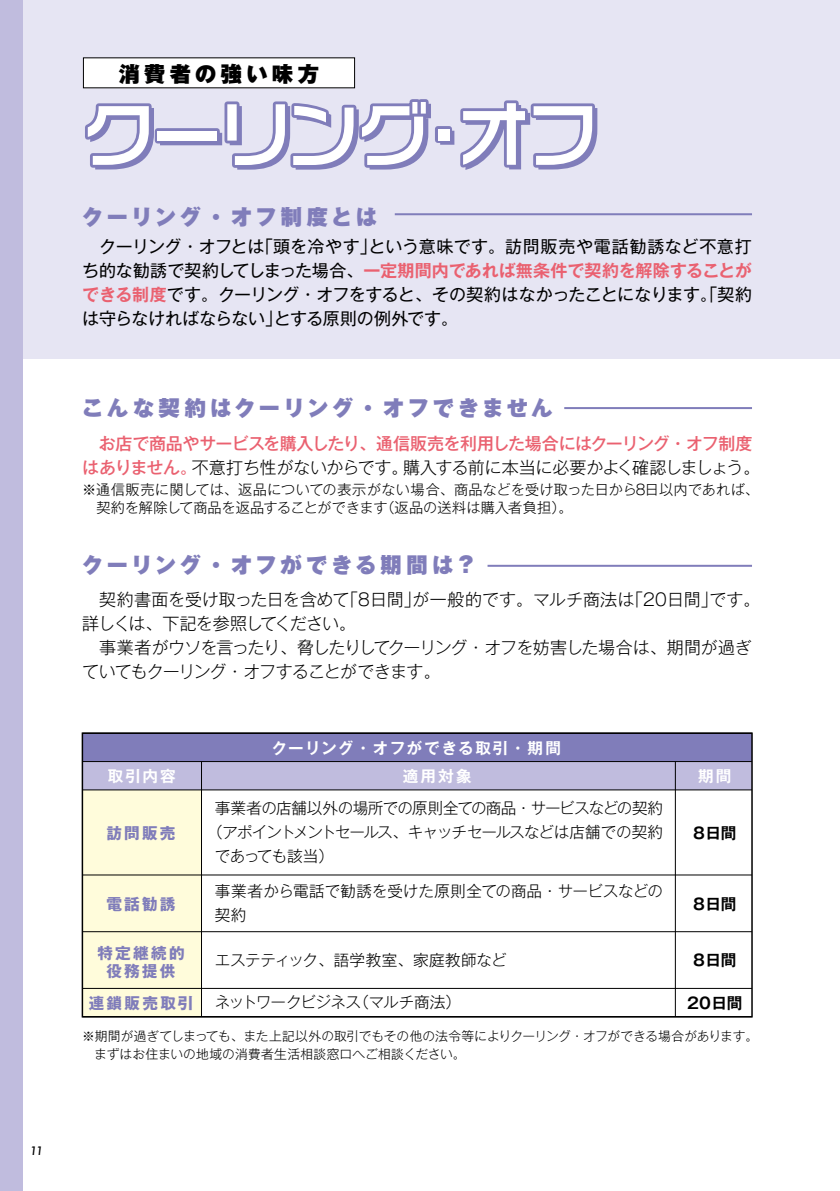
<style>
.page{position:relative;width:840px;height:1191px;background:#fff}
.page>*{position:absolute;margin:0;border:0;box-sizing:border-box;transform-origin:0 0}
.t1{font:700 72.2px "Logo G Std";letter-spacing:-.05em;color:#fff}
.t2{font:900 21.2px "Gothic MB101 Pr 5";letter-spacing:.17em;color:#807dba}
.t3{font:900 21.2px "Gothic MB101 Pr 5";letter-spacing:.2em;color:#000}
.t4{font:300 17px/24px "Gothic MB101 Pr 5";letter-spacing:-.04em;color:#000}
.t5{font:500 17px/24px "Gothic MB101 Pr 5";letter-spacing:-.03em;color:#ea6170;text-align:center}
.t6{font:17px/24px "Gothic MB101 Pr 5";letter-spacing:-.015em;color:#000}
.t7{font:17px "Gothic MB101 Pr 5";letter-spacing:.03em;color:#000}
.t8{font:700 17px "Gothic MB101 Pr 5 De";letter-spacing:-.01em;color:#ea6170}
.t9{font:300 15.6px "Gothic MB101 Pr 5";letter-spacing:-.04em;color:#000}
.t10{font:300 15.6px/24px "Gothic MB101 Pr 5";letter-spacing:-.01em;color:#000}
.t11{font:300 15.6px "Gothic MB101 Pr 5";letter-spacing:-.07em;color:#000}
.t12{font:700 15.6px/18px "Gothic MB101 Pr 5";letter-spacing:.14em;color:#807dba;text-align:center}
.t13{font:700 15.6px "Gothic MB101 Pr 5 De";letter-spacing:.08em;color:#fff}
.t14{font:700 15.6px "Gothic MB101 Pr 5 De";letter-spacing:.005em;color:#000}
.t15{font:700 15.6px "Gothic MB101 Pr 5 De";letter-spacing:.1em;color:#fff}
.t16{font:300 14.2px/18px "Gothic MB101 Pr 5";color:#000}
.t17{font:300 12.8px/18px "Gothic MB101 Pr 5";letter-spacing:-.005em;color:#000}
.t18{font:italic 500 11.4px "Futura";color:#000}
.s1{font-family:"Gothic MB101 Pr 5";font-weight:400;color:#000}
.s2{font-family:"Gothic MB101 Pr 5 De";font-weight:700;color:#ea6170}
.s3{font-weight:300;color:#000}
</style>
<div class="page">
<div style="left:0;top:0;width:839px;height:358px;background:#e6e5f3"></div>
<div style="left:0;top:0;width:22px;height:1191px;background:#c0bcde"></div>
<div style="left:82px;top:733px;width:119px;height:283px;background:#fffcdb"></div>
<div style="left:82px;top:733px;width:669px;height:28px;background:#807dba"></div>
<div style="left:82px;top:761px;width:669px;height:29px;background:#c0bcde"></div>
<hr style="left:674px;top:761px;width:1px;height:255px;background:#000">
<hr style="left:82px;top:931px;width:669px;height:1px;background:#000">
<hr style="left:82px;top:988px;width:669px;height:1px;background:#000">
<hr style="left:82px;top:1016px;width:669px;height:1px;background:#000">
<hr style="left:82px;top:874px;width:669px;height:1px;background:#000">
<hr style="left:82px;top:789px;width:669px;height:1px;background:#000">
<hr style="left:82px;top:761px;width:669px;height:1px;background:#000">
<hr style="left:82px;top:733px;width:669px;height:1px;background:#000">
<hr style="left:394px;top:213px;width:357px;height:2px;background:#807dba">
<hr style="left:564px;top:407px;width:187px;height:2px;background:#807dba">
<hr style="left:487px;top:565px;width:264px;height:2px;background:#807dba">
<div style="left:83px;top:58px;width:271px;height:30px;background:#fff"></div>
<div style="left:160px;top:133px;width:62px;height:12px;border:3px solid #807dba"></div>
<div style="left:440px;top:131px;width:14px;height:14px;border:3px solid #807dba"></div>
<svg style="left:85px;top:103px;width:70px;height:67px"></svg>
<div style="left:155px;top:128px;width:65px;height:15px;border:6px solid #807dba"></div>
<svg style="left:221px;top:99px;width:210px;height:71px"></svg>
<div style="left:434px;top:126px;width:18px;height:17px;border:6px solid #807dba"></div>
<svg style="left:460px;top:100px;width:138px;height:70px"></svg>
<hr style="left:201px;top:761px;width:1px;height:255px;background:#000">
<p class="t18" style="left:30px;top:1142px;width:15px">11</p>
<p class="t3" style="left:119px;top:56px;width:202px">消費者の強い味方</p>
<h1 class="t1" style="left:82px;top:84px;width:518px">クーリング・オフ</h1>
<p class="t2" style="left:82px;top:199px;width:296px">クーリング・オフ制度とは</p>
<p class="t7" style="left:82px;top:232px;width:670px">　クーリング・オフとは「頭を冷やす」という意味です。訪問販売や電話勧誘など不意打</p>
<p class="t8" style="left:82px;top:256px;width:670px"><span class="s1">ち的な勧誘で契約してしまった場合、</span>一定期間内であれば無条件で契約を解除することが</p>
<p class="t6" style="left:82px;top:281px;width:671px"><span class="s2">できる制度</span>です。クーリング・オフをすると、その契約はなかったことになります。「契約は守らなければならない」とする原則の例外です。</p>
<p class="t2" style="left:82px;top:390px;width:472px">こんな契約はクーリング・オフできません</p>
<p class="t5" style="left:82px;top:430px;width:679px">お店で商品やサービスを購入したり、通信販売を利用した場合にはクーリング・オフ制度<br>はありません。<span class="s3">不意打ち性がないからです。購入する前に本当に必要かよく確認しましょう。</span></p>
<p class="t16" style="left:96px;top:479px;width:663px;text-indent:-14px">※通信販売に関しては、返品についての表示がない場合、商品などを受け取った日から8日以内であれば、契約を解除して商品を返品することができます（返品の送料は購入者負担）。</p>
<p class="t2" style="left:82px;top:547px;width:396px">クーリング・オフができる期間は？</p>
<p class="t4" style="left:82px;top:586px;width:679px">　契約書面を受け取った日を含めて「8日間」が一般的です。マルチ商法は「20日間」です。詳しくは、下記を参照してください。<br>　事業者がウソを言ったり、脅したりしてクーリング・オフを妨害した場合は、期間が過ぎていてもクーリング・オフすることができます。</p>
<p class="t15" style="left:108px;top:763px;width:69px">取引内容</p>
<p class="t12" style="left:106px;top:822px;width:70px">訪問販売</p>
<p class="t12" style="left:106px;top:893px;width:70px">電話勧誘</p>
<p class="t12" style="left:97px;top:942px;width:89px">特定継続的役務提供</p>
<p class="t12" style="left:89px;top:993px;width:106px">連鎖販売取引</p>
<p class="t13" style="left:271px;top:735px;width:291px">クーリング・オフができる取引・期間</p>
<p class="t15" style="left:402px;top:763px;width:70px">適用対象</p>
<p class="t9" style="left:215px;top:794px;width:449px">事業者の店舗以外の場所での原則全ての商品・サービスなどの契約</p>
<p class="t11" style="left:207px;top:818px;width:457px">（アポイントメントセールス、キャッチセールスなどは店舗での契約</p>
<p class="t9" style="left:215px;top:842px;width:121px">であっても該当）</p>
<p class="t10" style="left:215px;top:878px;width:449px">事業者から電話で勧誘を受けた原則全ての商品・サービスなどの契約</p>
<p class="t10" style="left:215px;top:947px;width:293px">エステティック、語学教室、家庭教師など</p>
<p class="t9" style="left:215px;top:989px;width:248px">ネットワークビジネス（マルチ商法）</p>
<p class="t15" style="left:697px;top:763px;width:35px">期間</p>
<p class="t14" style="left:692px;top:819px;width:45px">8日間</p>
<p class="t14" style="left:692px;top:890px;width:45px">8日間</p>
<p class="t14" style="left:692px;top:947px;width:45px">8日間</p>
<p class="t14" style="left:686px;top:990px;width:57px">20日間</p>
<p class="t17" style="left:94px;top:1025px;width:665px;text-indent:-12px">※期間が過ぎてしまっても、また上記以外の取引でもその他の法令等によりクーリング・オフができる場合があります。まずはお住まいの地域の消費者生活相談窓口へご相談ください。</p>
</div>
